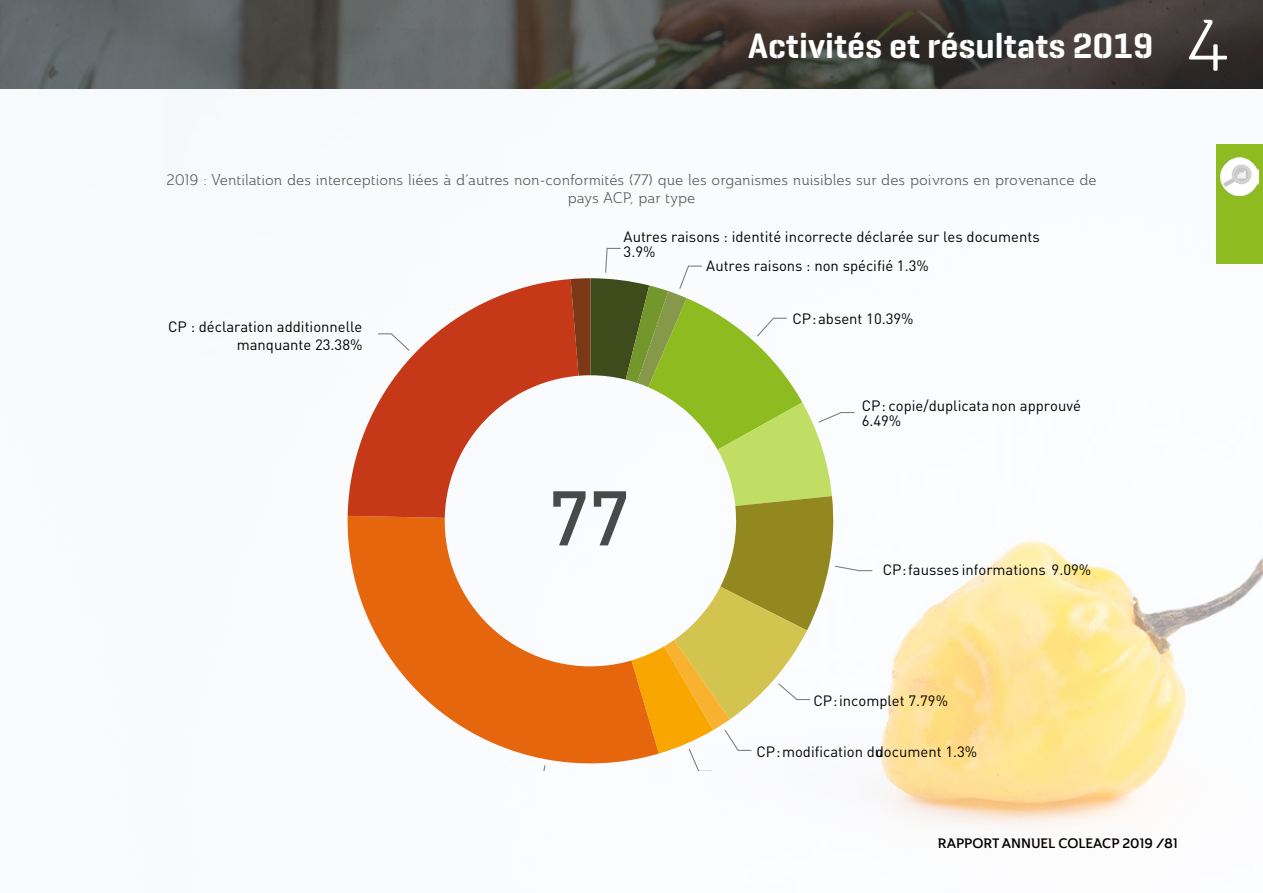
<style>
.page{position:relative;width:1263px;height:893px;background:#fff}
.page>*{position:absolute;margin:0;border:0;box-sizing:border-box;transform-origin:0 0}
.t1{font:500 76.05px "DIN Pro";color:#494949}
.t2{font:600 36px "Geogrotesque Stencil A";color:#fff}
.Titre_graph{font:15px/18px "Ainslie Nor Boo";color:#575756;text-align:center}
.t3{font:14.85px/17.9px "DIN Pro";color:#000;text-align:right}
.t4{font:13.5px "Ainslie Nor Dem";color:#000}
.s1{font-family:"Ainslie Nor Boo";font-weight:400;font-size:72px}
</style>
<div class="page">
<img style="left:347px;top:144px;width:916px;height:683px">
<svg style="left:348px;top:518px;width:223px;height:245px;fill:#e6660d"></svg>
<svg style="left:348px;top:279px;width:223px;height:239px;fill:#c53818"></svg>
<svg style="left:571px;top:248px;width:301px;height:523px"></svg>
<svg style="left:527px;top:765px;width:18px;height:6px"></svg>
<svg style="left:378px;top:333px;width:31px;height:18px"></svg>
<svg style="left:0;top:0;width:1263px;height:89px;background:#4d4d4a"></svg>
<div style="left:1216px;top:145px;width:47px;height:119px;background:#8ebb1f"></div>
<img style="left:1220px;top:157px;width:39px;height:39px">
<h2 class="t2" style="left:748px;top:23px;width:483px">Activités et résultats 2019 <span class="s1">4</span></h2>
<p class="Titre_graph" style="left:166px;top:171px;width:932px">2019 : Ventilation des interceptions liées à d’autres non-conformités (77) que les organismes nuisibles sur des poivrons en provenance de pays ACP, par type</p>
<p class="t3" style="left:624px;top:227px;width:418px">Autres raisons : identité incorrecte déclarée sur les documents</p>
<p class="t3" style="left:168px;top:317px;width:196px">CP : déclaration additionnelle manquante 23.38%</p>
<p class="t3" style="left:624px;top:242px;width:33px">3.9%</p>
<p class="t1" style="left:548px;top:466px;width:83px">77</p>
<p class="t3" style="left:706px;top:257px;width:224px">Autres raisons : non spécifié 1.3%</p>
<p class="t3" style="left:792px;top:309px;width:123px">CP : absent 10.39%</p>
<p class="t3" style="left:862px;top:398px;width:221px;line-height:15.1px;text-align:left">CP : copie/duplicata non approuvé<br>6.49%</p>
<p class="t3" style="left:883px;top:560px;width:210px">CP: fausses informations 9.09%</p>
<p class="t3" style="left:813px;top:691px;width:136px">CP: incomplet 7.79%</p>
<p class="t3" style="left:756px;top:742px;width:222px">CP: modification du document 1.3%</p>
<p class="t4" style="left:938px;top:834px;width:241px">RAPPORT ANNUEL COLEACP 2019 /81</p>
</div>
